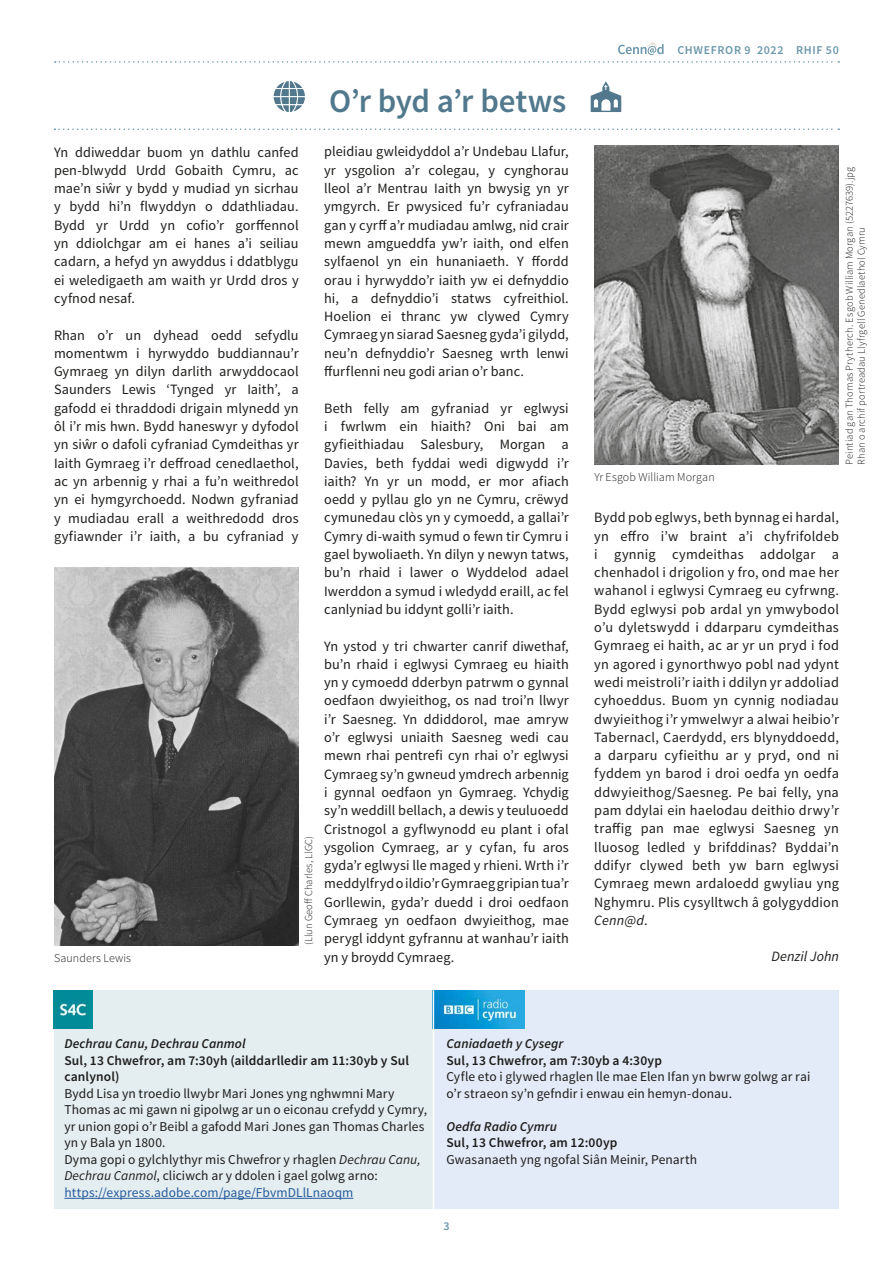
<style>
.page{position:relative;width:893px;height:1263px;background:#fff}
.page>*{position:absolute;margin:0;border:0;box-sizing:border-box;transform-origin:0 0}
.t1{font:600 33px "Source Sans Pro";letter-spacing:-.005em;color:#51788c}
.t2{font:14.25px/18.3px "Source Sans Pro";letter-spacing:.005em;color:#1d1d1b;text-align:justify}
.t3{font:italic 14.25px "Source Sans Pro";letter-spacing:.005em;color:#1d1d1b}
.t4{font:13.5px/16.5px "Source Sans Pro";letter-spacing:.005em;color:#1d1d1b}
.t5{font:600 13.5px/16.5px "Source Sans Pro";letter-spacing:.01em;color:#1d1d1b}
.t6{font:italic 600 13.5px "Source Sans Pro";letter-spacing:.005em;color:#1d1d1b}
.t7{font:300 12px "Source Sans Pro";letter-spacing:.01em;color:#1d1d1b}
.t8{font:600 12px "Source Sans Pro";letter-spacing:.055em;color:#6b97ab}
.t9{font:300 10.5px/12px "Source Sans Pro";letter-spacing:.015em;color:#1d1d1b}
.s1{font-style:italic}
.s2{color:#275b9b}
</style>
<div class="page">
<svg style="left:618px;top:42px;width:45px;height:13px"></svg>
<svg style="left:55px;top:61px;width:784px;height:2px"></svg>
<svg style="left:54px;top:129px;width:785px;height:1px"></svg>
<svg style="left:274px;top:81px;width:31px;height:31px"></svg>
<svg style="left:591px;top:81px;width:30px;height:31px"></svg>
<img style="left:54px;top:568px;width:245px;height:377px">
<img style="left:594px;top:146px;width:245px;height:319px">
<div style="left:433px;top:990px;width:406px;height:219px;background:#e4ebf8"></div>
<div style="left:54px;top:990px;width:380px;height:219px;background:#e4edf0"></div>
<hr style="left:64px;top:1198px;width:289px;height:1px;background:#275b9b">
<img style="left:54px;top:990px;width:38px;height:38px">
<img style="left:434px;top:990px;width:90px;height:38px">
<hr style="left:433px;top:990px;width:1px;height:221px;background:#fff">
<h1 class="t1" style="left:329px;top:80px;width:239px">O’r byd a’r betws</h1>
<p class="t8" style="left:677px;top:42px;width:163px">CHWEFROR 9 2022 RHIF 50</p>
<p class="t2" style="left:324px;top:143px;width:246px">pleidiau gwleidyddol a’r Undebau Llafur, yr ysgolion a’r colegau, y cynghorau lleol a’r Mentrau Iaith yn bwysig yn yr ymgyrch. Er pwysiced fu’r cyfraniadau gan y cyrff a’r mudiadau amlwg, nid crair mewn amgueddfa yw’r iaith, ond elfen sylfaenol yn ein hunaniaeth. Y ffordd orau i hyrwyddo’r iaith yw ei defnyddio hi, a defnyddio’i statws cyfreithiol.<br>Hoelion ei thranc yw clywed Cymry Cymraeg yn siarad Saesneg gyda’i gilydd, neu’n defnyddio’r Saesneg wrth lenwi ffurflenni neu godi arian o’r banc.</p>
<p class="t2" style="left:324px;top:399px;width:246px">Beth felly am gyfraniad yr eglwysi i fwrlwm ein hiaith? Oni bai am gyfieithiadau Salesbury, Morgan a Davies, beth fyddai wedi digwydd i’r iaith? Yn yr un modd, er mor afiach oedd y pyllau glo yn ne Cymru, crëwyd cymunedau clòs yn y cymoedd, a gallai’r Cymry di-waith symud o fewn tir Cymru i gael bywoliaeth. Yn dilyn y newyn tatws, bu’n rhaid i lawer o Wyddelod adael Iwerddon a symud i wledydd eraill, ac fel canlyniad bu iddynt golli’r iaith.</p>
<p class="t2" style="left:324px;top:637px;width:246px">Yn ystod y tri chwarter canrif diwethaf, bu’n rhaid i eglwysi Cymraeg eu hiaith yn y cymoedd dderbyn patrwm o gynnal oedfaon dwyieithog, os nad troi’n llwyr i’r Saesneg. Yn ddiddorol, mae amryw o’r eglwysi uniaith Saesneg wedi cau mewn rhai pentrefi cyn rhai o’r eglwysi Cymraeg sy’n gwneud ymdrech arbennig i gynnal oedfaon yn Gymraeg. Ychydig sy’n weddill bellach, a dewis y teuluoedd Cristnogol a gyflwynodd eu plant i ofal ysgolion Cymraeg, ar y cyfan, fu aros gyda’r eglwysi lle maged y rhieni. Wrth i’r meddylfryd o ildio’r Gymraeg gripian tua’r Gorllewin, gyda’r duedd i droi oedfaon Cymraeg yn oedfaon dwyieithog, mae perygl iddynt gyfrannu at wanhau’r iaith yn y broydd Cymraeg.</p>
<p class="t2" style="left:54px;top:143px;width:246px">Yn ddiweddar buom yn dathlu canfed pen-blwydd Urdd Gobaith Cymru, ac mae’n siŵr y bydd y mudiad yn sicrhau y bydd hi’n flwyddyn o ddathliadau.<br>Bydd yr Urdd yn cofio’r gorffennol yn ddiolchgar am ei hanes a’i seiliau cadarn, a hefyd yn awyddus i ddatblygu ei weledigaeth am waith yr Urdd dros y cyfnod nesaf.</p>
<p class="t2" style="left:54px;top:326px;width:246px">Rhan o’r un dyhead oedd sefydlu momentwm i hyrwyddo buddiannau’r Gymraeg yn dilyn darlith arwyddocaol Saunders Lewis ‘Tynged yr Iaith’, a gafodd ei thraddodi drigain mlynedd yn ôl i’r mis hwn. Bydd haneswyr y dyfodol yn siŵr o dafoli cyfraniad Cymdeithas yr Iaith Gymraeg i’r deffroad cenedlaethol, ac yn arbennig y rhai a fu’n weithredol yn ei hymgyrchoedd. Nodwn gyfraniad y mudiadau erall a weithredodd dros gyfiawnder i’r iaith, a bu cyfraniad y</p>
<p class="t9" style="left:843px;top:465px;width:300px;rotate:-90deg">Peintiad gan Thomas Prytherch. Esgob William Morgan (5227639).jpg<br>Rhan o archif portreadau Llyfrgell Genedlaethol Cymru</p>
<p class="t7" style="left:594px;top:470px;width:122px">Yr Esgob William Morgan</p>
<p class="t2" style="left:594px;top:509px;width:246px">Bydd pob eglwys, beth bynnag ei hardal, yn effro i’w braint a’i chyfrifoldeb i gynnig cymdeithas addolgar a chenhadol i drigolion y fro, ond mae her wahanol i eglwysi Cymraeg eu cyfrwng.<br>Bydd eglwysi pob ardal yn ymwybodol o’u dyletswydd i ddarparu cymdeithas Gymraeg ei haith, ac ar yr un pryd i fod yn agored i gynorthwyo pobl nad ydynt wedi meistroli’r iaith i ddilyn yr addoliad cyhoeddus. Buom yn cynnig nodiadau dwyieithog i’r ymwelwyr a alwai heibio’r Tabernacl, Caerdydd, ers blynyddoedd, a darparu cyfieithu ar y pryd, ond ni fyddem yn barod i droi oedfa yn oedfa ddwyieithog/Saesneg. Pe bai felly, yna pam ddylai ein haelodau deithio drwy’r traffig pan mae eglwysi Saesneg yn lluosog ledled y brifddinas? Byddai’n ddifyr clywed beth yw barn eglwysi Cymraeg mewn ardaloedd gwyliau yng Nghymru. Plis cysylltwch â golygyddion <span class="s1">Cenn@d</span>.</p>
<p class="t9" style="left:303px;top:945px;width:111px;rotate:-90deg">(Llun Geoff Charles, LlGC)</p>
<p class="t7" style="left:54px;top:950px;width:79px">Saunders Lewis</p>
<p class="t3" style="left:772px;top:948px;width:69px">Denzil John</p>
<p class="t6" style="left:64px;top:1035px;width:183px">Dechrau Canu, Dechrau Canmol</p>
<p class="t5" style="left:64px;top:1052px;width:346px">Sul, 13 Chwefror, am 7:30yh (ailddarlledir am 11:30yb y Sul canlynol)</p>
<p class="t4" style="left:64px;top:1085px;width:364px">Bydd Lisa yn troedio llwybr Mari Jones yng nghwmni Mary Thomas ac mi gawn ni gipolwg ar un o eiconau crefydd y Cymry, yr union gopi o’r Beibl a gafodd Mari Jones gan Thomas Charles yn y Bala yn 1800.<br>Dyma gopi o gylchlythyr mis Chwefror y rhaglen <span class="s1">Dechrau Canu, Dechrau Canmol</span>, cliciwch ar y ddolen i gael golwg arno: <span class="s2">https://express.adobe.com/page/FbvmDLlLnaoqm</span></p>
<p class="t6" style="left:446px;top:1035px;width:119px">Caniadaeth y Cysegr</p>
<p class="t5" style="left:446px;top:1052px;width:217px">Sul, 13 Chwefror, am 7:30yb a 4:30yp</p>
<p class="t4" style="left:446px;top:1069px;width:365px">Cyfle eto i glywed rhaglen lle mae Elen Ifan yn bwrw golwg ar rai o’r straeon sy’n gefndir i enwau ein hemyn-donau.</p>
<p class="t6" style="left:446px;top:1118px;width:112px">Oedfa Radio Cymru</p>
<p class="t5" style="left:446px;top:1135px;width:173px">Sul, 13 Chwefror, am 12:00yp</p>
<p class="t4" style="left:446px;top:1151px;width:252px">Gwasanaeth yng ngofal Siân Meinir, Penarth</p>
<p class="t8" style="left:443px;top:1218px;width:8px">3</p>
</div>
